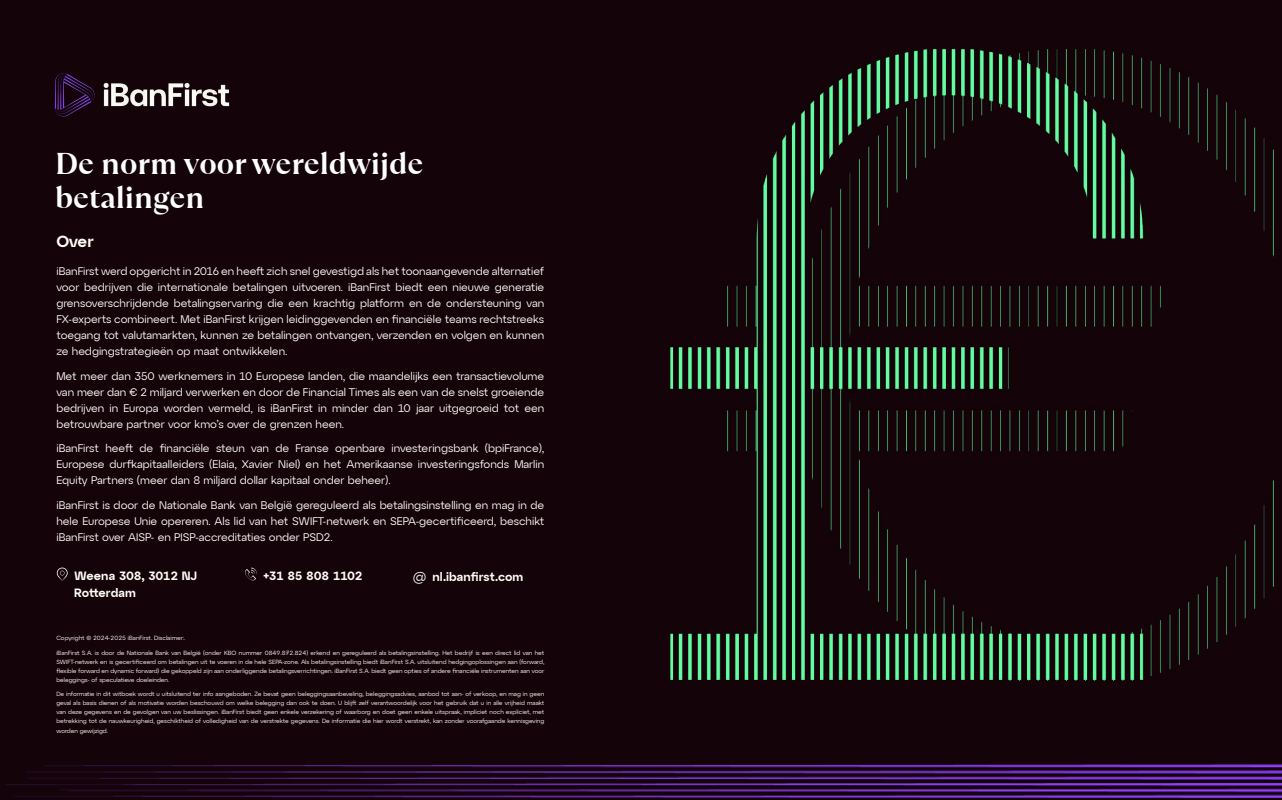
<style>
.page{position:relative;width:1282px;height:800px;background:#fff}
.page>*{position:absolute;margin:0;border:0;box-sizing:border-box;transform-origin:0 0}
.t1{font:700 30px/34px "TT Ramillas";color:#fff}
.t2{font:600 16px "Atyp Display";color:#fffdf6}
.t3{font:600 12px/17px "Atyp Display";color:#fffdf6}
.t4{font:11px/16px "Atyp Display";color:#fffdf6;text-align:justify}
.t5{font:6px/9px "Atyp Display";color:#fffdf6;text-align:justify}
.s1{font-weight:400;font-size:12.9px;color:#fff}
</style>
<div class="page">
<div style="left:0;top:0;width:1281px;height:799px;background:#140309"></div>
<img style="left:670px;top:49px;width:604px;height:631px">
<img style="left:54px;top:73px;width:176px;height:44px">
<img style="left:5px;top:764px;width:1276px;height:34px">
<svg style="left:57px;top:567px;width:11px;height:13px"></svg>
<svg style="left:245px;top:567px;width:12px;height:14px"></svg>
<h1 class="t1" style="left:55px;top:146px;width:370px">De norm voor wereldwijde betalingen</h1>
<h2 class="t2" style="left:56px;top:229px;width:39px">Over</h2>
<p class="t4" style="left:56px;top:262px;width:489px">iBanFirst werd opgericht in 2016 en heeft zich snel gevestigd als het toonaangevende alternatief voor bedrijven die internationale betalingen uitvoeren. iBanFirst biedt een nieuwe generatie grensoverschrijdende betalingservaring die een krachtig platform en de ondersteuning van FX-experts combineert. Met iBanFirst krijgen leidinggevenden en financiële teams rechtstreeks toegang tot valutamarkten, kunnen ze betalingen ontvangen, verzenden en volgen en kunnen ze hedgingstrategieën op maat ontwikkelen.</p>
<p class="t4" style="left:56px;top:367px;width:489px">Met meer dan 350 werknemers in 10 Europese landen, die maandelijks een transactievolume van meer dan € 2 miljard verwerken en door de Financial Times als een van de snelst groeiende bedrijven in Europa worden vermeld, is iBanFirst in minder dan 10 jaar uitgegroeid tot een betrouwbare partner voor kmo’s over de grenzen heen.</p>
<p class="t4" style="left:56px;top:440px;width:489px">iBanFirst heeft de financiële steun van de Franse openbare investeringsbank (bpiFrance), Europese durfkapitaalleiders (Elaia, Xavier Niel) en het Amerikaanse investeringsfonds Marlin Equity Partners (meer dan 8 miljard dollar kapitaal onder beheer).</p>
<p class="t4" style="left:56px;top:496px;width:489px">iBanFirst is door de Nationale Bank van België gereguleerd als betalingsinstelling en mag in de hele Europese Unie opereren. Als lid van het SWIFT-netwerk en SEPA-gecertificeerd, beschikt iBanFirst over AISP- en PISP-accreditaties onder PSD2.</p>
<p class="t3" style="left:74px;top:566px;width:125px">Weena 308, 3012 NJ<br>Rotterdam</p>
<p class="t3" style="left:263px;top:567px;width:101px">+31 85 808 1102</p>
<p class="t3" style="left:413px;top:567px;width:112px"><span class="s1">@</span> nl.ibanfirst.com</p>
<p class="t5" style="left:56px;top:632px;width:130px">Copyright © 2024-2025 iBanFirst. Disclaimer:.</p>
<p class="t5" style="left:56px;top:647px;width:489px">iBanFirst S.A. is door de Nationale Bank van België (onder KBO nummer 0849.872.824) erkend en gereguleerd als betalingsinstelling. Het bedrijf is een direct lid van het SWIFT-netwerk en is gecertificeerd om betalingen uit te voeren in de hele SEPA-zone. Als betalingsinstelling biedt iBanFirst S.A. uitsluitend hedgingoplossingen aan (forward, flexible forward en dynamic forward) die gekoppeld zijn aan onderliggende betalingsverrichtingen. iBanFirst S.A. biedt geen opties of andere financiële instrumenten aan voor beleggings- of speculatieve doeleinden.</p>
<p class="t5" style="left:56px;top:689px;width:489px">De informatie in dit witboek wordt u uitsluitend ter info aangeboden. Ze bevat geen beleggingsaanbeveling, beleggingsadvies, aanbod tot aan- of verkoop, en mag in geen geval als basis dienen of als motivatie worden beschouwd om welke belegging dan ook te doen. U blijft zelf verantwoordelijk voor het gebruik dat u in alle vrijheid maakt van deze gegevens en de gevolgen van uw beslissingen. iBanFirst biedt geen enkele verzekering of waarborg en doet geen enkele uitspraak, impliciet noch expliciet, met betrekking tot de nauwkeurigheid, geschiktheid of volledigheid van de verstrekte gegevens. De informatie die hier wordt verstrekt, kan zonder voorafgaande kennisgeving</p>
<p class="t5" style="left:56px;top:726px;width:53px">worden gewijzigd.</p>
</div>
